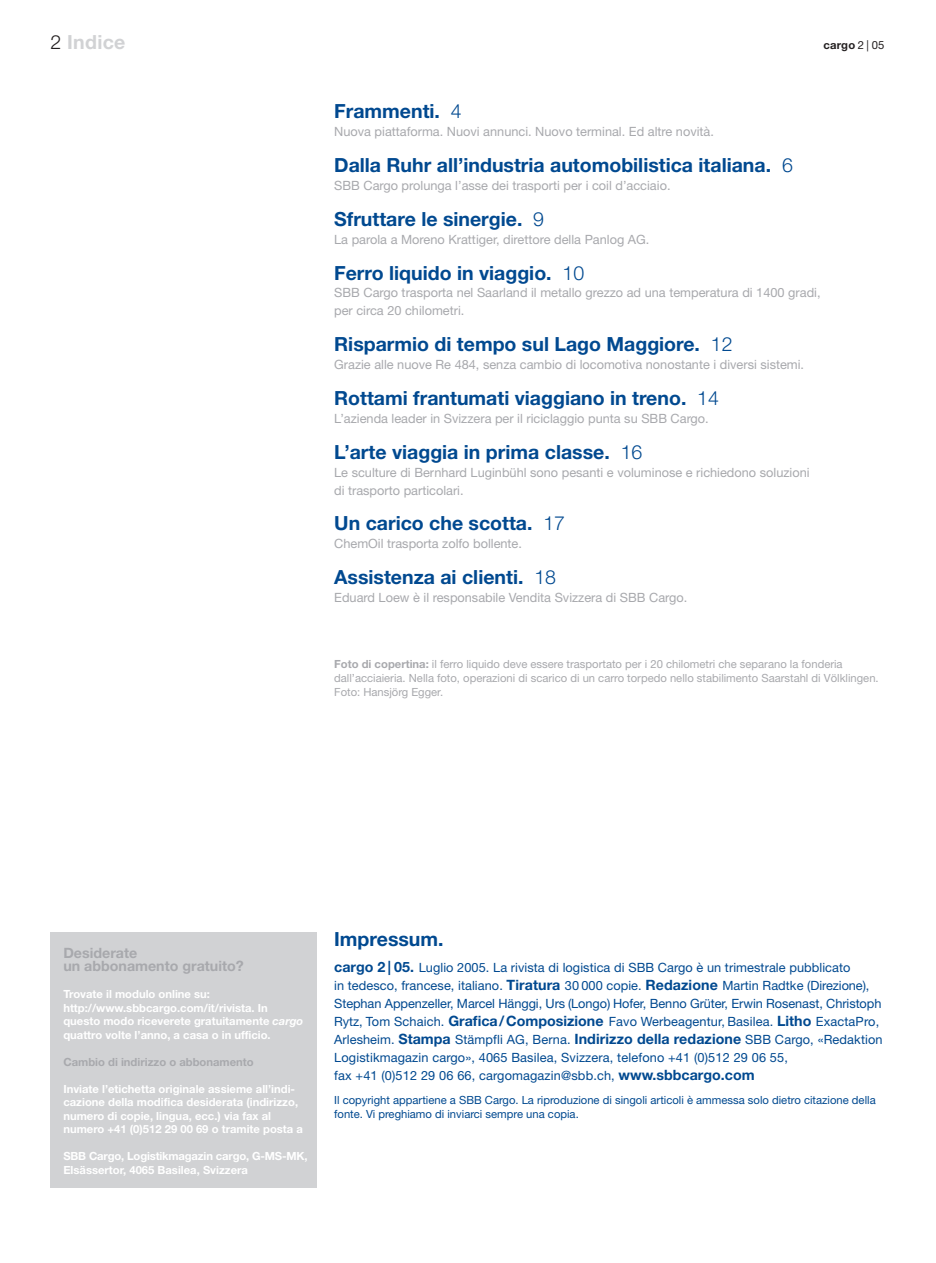
<style>
.page{position:relative;width:936px;height:1263px;background:#fff}
.page>*{position:absolute;margin:0;border:0;box-sizing:border-box;transform-origin:0 0}
.t1{font:700 19.5px "Helvetica Neue LT";color:#014990}
.t2{font:700 19.5px "Helvetica Neue LT";letter-spacing:.015em;color:#d1d2d4}
.t3{font:700 14.25px/13.5px "Helvetica Neue LT";color:#a8a9ad}
.t4{font:12.75px/18px "Helvetica Neue LT";color:#a8a9ad}
.t5{font:12.75px/18px "Helvetica Neue LT";letter-spacing:.005em;color:#014990}
.t6{font:700 11.25px/13.5px "Helvetica Neue LT";color:#fff}
.t7{font:11.25px/14.2px "Helvetica Neue LT";color:#a8a9ad}
.t8{font:11.25px/14.2px "Helvetica Neue LT";color:#014990}
.t9{font:700 11.25px "Helvetica Neue LT";color:#a8a9ad}
.t10{font:700 11.25px "Helvetica Neue LT";letter-spacing:.015em;color:#231f20}
.s1{font-weight:300;color:#231f20}
.s2{font-weight:400}
.s3{font-weight:300}
.s4{font-weight:700}
.s5{font-style:italic}
.s6{font-weight:700;font-size:14.25px}
</style>
<div class="page">
<div style="left:51px;top:932px;width:266px;height:255px;background:#d1d2d4"></div>
<h1 class="t2" style="left:51px;top:35px;width:76px"><span class="s1">2</span> Indice</h1>
<p class="t10" style="left:823px;top:41px;width:62px">cargo <span class="s2">2 | 05</span></p>
<h1 class="t1" style="left:334px;top:104px;width:129px">Frammenti. <span class="s3">4</span></h1>
<p class="t4" style="left:334px;top:124px;width:381px">Nuova piattaforma. Nuovi annunci. Nuovo terminal. Ed altre novità.</p>
<h1 class="t1" style="left:334px;top:158px;width:460px">Dalla Ruhr all’industria automobilistica italiana. <span class="s3">6</span></h1>
<p class="t4" style="left:334px;top:178px;width:338px">SBB Cargo prolunga l’asse dei trasporti per i coil d’acciaio.</p>
<h1 class="t1" style="left:334px;top:212px;width:211px">Sfruttare le sinergie. <span class="s3">9</span></h1>
<p class="t4" style="left:334px;top:231px;width:317px">La parola a Moreno Krattiger, direttore della Panlog AG.</p>
<h1 class="t1" style="left:334px;top:266px;width:251px">Ferro liquido in viaggio. <span class="s3">10</span></h1>
<p class="t4" style="left:334px;top:285px;width:488px">SBB Cargo trasporta nel Saarland il metallo grezzo ad una temperatura di 1400 gradi, per circa 20 chilometri.</p>
<h1 class="t1" style="left:334px;top:337px;width:400px">Risparmio di tempo sul Lago Maggiore. <span class="s3">12</span></h1>
<p class="t4" style="left:334px;top:357px;width:471px">Grazie alle nuove Re 484, senza cambio di locomotiva nonostante i diversi sistemi.</p>
<h1 class="t1" style="left:334px;top:391px;width:386px">Rottami frantumati viaggiano in treno. <span class="s3">14</span></h1>
<p class="t4" style="left:334px;top:411px;width:376px">L’azienda leader in Svizzera per il riciclaggio punta su SBB Cargo.</p>
<h1 class="t1" style="left:334px;top:445px;width:309px">L’arte viaggia in prima classe. <span class="s3">16</span></h1>
<p class="t4" style="left:334px;top:464px;width:477px">Le sculture di Bernhard Luginbühl sono pesanti e voluminose e richiedono soluzioni di trasporto particolari.</p>
<h1 class="t1" style="left:334px;top:517px;width:232px">Un carico che scotta. <span class="s3">17</span></h1>
<p class="t4" style="left:334px;top:536px;width:189px">ChemOil trasporta zolfo bollente.</p>
<h1 class="t1" style="left:334px;top:570px;width:223px">Assistenza ai clienti. <span class="s3">18</span></h1>
<p class="t4" style="left:334px;top:590px;width:354px">Eduard Loew è il responsabile Vendita Svizzera di SBB Cargo.</p>
<p class="t7" style="left:334px;top:658px;width:546px"><span class="s4">Foto di copertina:</span> il ferro liquido deve essere trasportato per i 20 chilometri che separano la fonderia dall’acciaieria. Nella foto, operazioni di scarico di un carro torpedo nello stabilimento Saarstahl di Völklingen.<br>Foto: Hansjörg Egger.</p>
<p class="t3" style="left:63px;top:947px;width:182px">Desiderate<br>un abbonamento gratuito?</p>
<p class="t6" style="left:63px;top:988px;width:241px">Trovate il modulo online su: http://www.sbbcargo.com/it/rivista. In questo modo riceverete gratuitamente <span class="s5">cargo </span>quattro volte l’anno, a casa o in ufficio.</p>
<p class="t9" style="left:63px;top:1057px;width:192px">Cambio di indirizzo o abbonamento</p>
<p class="t6" style="left:63px;top:1083px;width:241px">Inviate l’etichetta originale assieme all’indi&shy;cazione della modifica desiderata (indirizzo, numero di copie, lingua, ecc.) via fax al numero +41 (0)512 29 00 69 o tramite posta a</p>
<p class="t6" style="left:63px;top:1150px;width:246px">SBB Cargo, Logistikmagazin cargo, G-MS-MK,<br>Elsässertor, 4065 Basilea, Svizzera</p>
<h1 class="t1" style="left:334px;top:932px;width:111px">Impressum.</h1>
<p class="t5" style="left:334px;top:960px;width:550px"><span class="s6">cargo 2 | 05.</span> Luglio 2005. La rivista di logistica di SBB Cargo è un trimestrale pubblicato<br>in tedesco, francese, italiano. <span class="s6">Tiratura</span> 30 000 copie. <span class="s6">Redazione</span> Martin Radtke (Direzione), Stephan Appenzeller, Marcel Hänggi, Urs (Longo) Hofer, Benno Grüter, Erwin Rosenast, Christoph Rytz, Tom Schaich. <span class="s6">Grafica/Composizione</span> Favo Werbeagentur, Basilea. <span class="s6">Litho</span> ExactaPro, Arlesheim. <span class="s6">Stampa</span> Stämpfli AG, Berna. <span class="s6">Indirizzo della redazione</span> SBB Cargo, «Redaktion Logistikmagazin cargo», 4065 Basilea, Svizzera, telefono +41 (0)512 29 06 55,<br>fax +41 (0)512 29 06 66, cargomagazin@sbb.ch, <span class="s6">www.sbbcargo.com</span></p>
<p class="t8" style="left:334px;top:1094px;width:543px">Il copyright appartiene a SBB Cargo. La riproduzione di singoli articoli è ammessa solo dietro citazione della fonte. Vi preghiamo di inviarci sempre una copia.</p>
</div>
